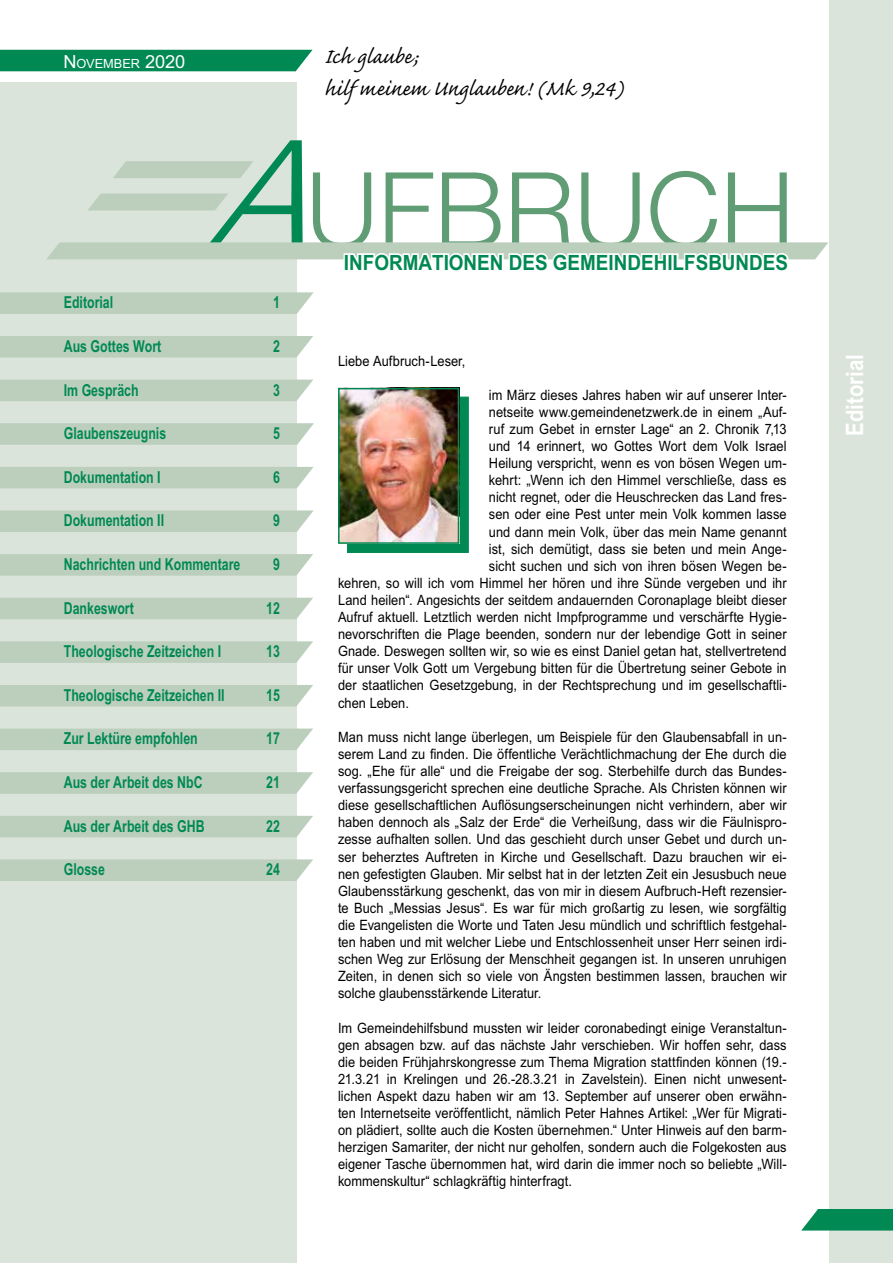
<style>
.page{position:relative;width:893px;height:1263px;background:#fff}
.page>*{position:absolute;margin:0;border:0;box-sizing:border-box;transform-origin:0 0}
.t1{font:300 105px "Helvetica Neue";color:#609d75}
.t2{font:27px/32.4px "Caflisch Script";color:#000}
.t3{font:700 24px "Arial";color:#fff;scale:.85 1}
.t4{font:700 21px "Arial";color:#008953;scale:.9 1}
.t5{font:700 16.5px "Arial";color:#008953;scale:.75 1}
.t6{font:14.25px/17.1px "Arial";letter-spacing:.005em;color:#000;text-align:justify;scale:.9 1}
.t7{font:12.6px "Arial";letter-spacing:-.005em;color:#fff}
.s1{font-size:18px}
.s2{font-style:italic;font-size:150px;color:#008953}
</style>
<div class="page">
<div style="left:829px;top:0;width:64px;height:1263px;background:#dbe4da"></div>
<svg style="left:801px;top:1209px;width:92px;height:21px;background:#189463"></svg>
<div style="left:0;top:83px;width:297px;height:1180px;background:#dbe4da"></div>
<svg style="left:0;top:292px;width:314px;height:22px;background:#bed0bf"></svg>
<svg style="left:0;top:336px;width:313px;height:22px;background:#bed0bf"></svg>
<div style="left:0;top:380px;width:313px;height:21px;background:#bccfbd"></div>
<div style="left:0;top:423px;width:314px;height:22px;background:#bccfbd"></div>
<div style="left:0;top:467px;width:314px;height:21px;background:#bccfbd"></div>
<svg style="left:0;top:510px;width:314px;height:22px;background:#bed0bf"></svg>
<svg style="left:0;top:554px;width:313px;height:22px;background:#bed0bf"></svg>
<div style="left:0;top:598px;width:313px;height:21px;background:#bccfbd"></div>
<svg style="left:0;top:641px;width:313px;height:22px;background:#bed0bf"></svg>
<div style="left:0;top:50px;width:313px;height:21px;background:#008953"></div>
<svg style="left:88px;top:193px;width:140px;height:17px;background:#bfd1c0"></svg>
<svg style="left:113px;top:161px;width:140px;height:17px;background:#bfd1bf"></svg>
<svg style="left:47px;top:242px;width:781px;height:18px"></svg>
<div style="left:347px;top:397px;width:121px;height:156px;background:#008953"></div>
<img style="left:341px;top:391px;width:115px;height:150px">
<div style="left:338px;top:388px;width:121px;height:156px;border:2px solid #008953"></div>
<div style="left:0;top:685px;width:313px;height:21px;background:#bccfbd"></div>
<svg style="left:0;top:728px;width:313px;height:22px;background:#bed0bf"></svg>
<div style="left:0;top:772px;width:313px;height:22px;background:#bccfbd"></div>
<div style="left:0;top:816px;width:313px;height:21px;background:#bccfbd"></div>
<svg style="left:0;top:859px;width:313px;height:22px;background:#bed0bf"></svg>
<p class="t7" style="left:63px;top:57px;width:123px"><span class="s1">N</span>OVEMBER <span class="s1">2020</span></p>
<h2 class="t2" style="left:325px;top:41px;width:300px">Ich glaube;<br>hilf meinem Unglauben! (Mk 9,24)</h2>
<h1 class="t1" style="left:207px;top:146px;width:589px"><span class="s2">A</span>UFBRUCH</h1>
<h3 class="t4" style="left:344px;top:251px;width:495px">INFORMATIONEN DES GEMEINDEHILFSBUNDES</h3>
<p class="t5" style="left:64px;top:293px;width:68px">Editorial</p>
<p class="t5" style="left:273px;top:293px;width:11px">1</p>
<p class="t5" style="left:64px;top:337px;width:132px">Aus Gottes Wort</p>
<p class="t5" style="left:273px;top:337px;width:11px">2</p>
<p class="t5" style="left:64px;top:380px;width:101px">Im Gespräch</p>
<p class="t5" style="left:273px;top:380px;width:11px">3</p>
<p class="t5" style="left:64px;top:424px;width:138px">Glaubenszeugnis</p>
<p class="t5" style="left:273px;top:424px;width:11px">5</p>
<p class="t5" style="left:64px;top:468px;width:131px">Dokumentation I</p>
<p class="t5" style="left:273px;top:468px;width:11px">6</p>
<p class="t5" style="left:64px;top:511px;width:135px">Dokumentation II</p>
<p class="t5" style="left:273px;top:511px;width:11px">9</p>
<p class="t5" style="left:64px;top:555px;width:237px">Nachrichten und Kommentare</p>
<p class="t5" style="left:273px;top:555px;width:11px">9</p>
<p class="t5" style="left:64px;top:598px;width:95px">Dankeswort</p>
<p class="t5" style="left:266px;top:598px;width:20px">12</p>
<p class="t5" style="left:64px;top:642px;width:211px">Theologische Zeitzeichen I</p>
<p class="t5" style="left:266px;top:642px;width:20px">13</p>
<p class="t5" style="left:64px;top:686px;width:216px">Theologische Zeitzeichen II</p>
<p class="t5" style="left:266px;top:686px;width:20px">15</p>
<p class="t5" style="left:64px;top:729px;width:180px">Zur Lektüre empfohlen</p>
<p class="t5" style="left:266px;top:729px;width:20px">17</p>
<p class="t5" style="left:64px;top:773px;width:187px">Aus der Arbeit des NbC</p>
<p class="t5" style="left:266px;top:773px;width:20px">21</p>
<p class="t5" style="left:64px;top:817px;width:189px">Aus der Arbeit des GHB</p>
<p class="t5" style="left:266px;top:817px;width:20px">22</p>
<p class="t5" style="left:64px;top:860px;width:57px">Glosse</p>
<p class="t5" style="left:266px;top:860px;width:20px">24</p>
<p class="t6" style="left:338px;top:352px;width:143px">Liebe Aufbruch-Leser,</p>
<p class="t6" style="left:489px;top:386px;width:332px">im März dieses Jahres haben wir auf unserer Inter-</p>
<p class="t6" style="left:489px;top:403px;width:332px">netseite www.gemeindenetzwerk.de in einem „Auf-</p>
<p class="t6" style="left:489px;top:420px;width:332px">ruf zum Gebet in ernster Lage“ an 2. Chronik 7,13</p>
<p class="t6" style="left:489px;top:437px;width:332px">und 14 erinnert, wo Gottes Wort dem Volk Israel</p>
<p class="t6" style="left:489px;top:455px;width:332px">Heilung verspricht, wenn es von bösen Wegen um-</p>
<p class="t6" style="left:489px;top:472px;width:332px">kehrt: „Wenn ich den Himmel verschließe, dass es</p>
<p class="t6" style="left:489px;top:489px;width:332px">nicht regnet, oder die Heuschrecken das Land fres-</p>
<p class="t6" style="left:489px;top:506px;width:332px">sen oder eine Pest unter mein Volk kommen lasse</p>
<p class="t6" style="left:489px;top:523px;width:332px">und dann mein Volk, über das mein Name genannt</p>
<p class="t6" style="left:489px;top:540px;width:332px">ist, sich demütigt, dass sie beten und mein Ange-</p>
<p class="t6" style="left:489px;top:557px;width:332px">sicht suchen und sich von ihren bösen Wegen be-</p>
<p class="t6" style="left:338px;top:574px;width:500px">kehren, so will ich vom Himmel her hören und ihre Sünde vergeben und ihr</p>
<p class="t6" style="left:338px;top:591px;width:500px">Land heilen“. Angesichts der seitdem andauernden Coronaplage bleibt dieser</p>
<p class="t6" style="left:338px;top:608px;width:500px">Aufruf aktuell. Letztlich werden nicht Impfprogramme und verschärfte Hygie-</p>
<p class="t6" style="left:338px;top:626px;width:500px">nevorschriften die Plage beenden, sondern nur der lebendige Gott in seiner</p>
<p class="t6" style="left:338px;top:643px;width:500px">Gnade. Deswegen sollten wir, so wie es einst Daniel getan hat, stellvertretend</p>
<p class="t6" style="left:338px;top:660px;width:500px">für unser Volk Gott um Vergebung bitten für die Übertretung seiner Gebote in</p>
<p class="t6" style="left:338px;top:677px;width:500px">der staatlichen Gesetzgebung, in der Rechtsprechung und im gesellschaftli-</p>
<p class="t6" style="left:338px;top:694px;width:80px">chen Leben.</p>
<p class="t6" style="left:338px;top:728px;width:500px">Man muss nicht lange überlegen, um Beispiele für den Glaubensabfall in un&shy;serem Land zu finden. Die öffentliche Verächtlichmachung der Ehe durch die sog. „Ehe für alle“ und die Freigabe der sog. Sterbehilfe durch das Bundes&shy;verfassungsgericht sprechen eine deutliche Sprache. Als Christen können wir diese gesellschaftlichen Auflösungserscheinungen nicht verhindern, aber wir haben dennoch als „Salz der Erde“ die Verheißung, dass wir die Fäulnispro&shy;zesse aufhalten sollen. Und das geschieht durch unser Gebet und durch un&shy;ser beherztes Auftreten in Kirche und Gesellschaft. Dazu brauchen wir ei&shy;nen gefestigten Glauben. Mir selbst hat in der letzten Zeit ein Jesusbuch neue Glaubensstärkung geschenkt, das von mir in diesem Aufbruch-Heft rezensier&shy;te Buch „Messias Jesus“. Es war für mich großartig zu lesen, wie sorgfältig die Evangelisten die Worte und Taten Jesu mündlich und schriftlich festgehal&shy;ten haben und mit welcher Liebe und Entschlossenheit unser Herr seinen irdi&shy;schen Weg zur Erlösung der Menschheit gegangen ist. In unseren unruhigen Zeiten, in denen sich so viele von Ängsten bestimmen lassen, brauchen wir solche glaubensstärkende Literatur.</p>
<p class="t6" style="left:338px;top:1019px;width:500px">Im Gemeindehilfsbund mussten wir leider coronabedingt einige Veranstaltun&shy;gen absagen bzw. auf das nächste Jahr verschieben. Wir hoffen sehr, dass die beiden Frühjahrskongresse zum Thema Migration stattfinden können (19.- 21.3.21 in Krelingen und 26.-28.3.21 in Zavelstein). Einen nicht unwesent&shy;lichen Aspekt dazu haben wir am 13. September auf unserer oben erwähn&shy;ten Internetseite veröffentlicht, nämlich Peter Hahnes Artikel: „Wer für Migrati&shy;on plädiert, sollte auch die Kosten übernehmen.“ Unter Hinweis auf den barm&shy;herzigen Samariter, der nicht nur geholfen, sondern auch die Folgekosten aus eigener Tasche übernommen hat, wird darin die immer noch so beliebte „Will&shy;kommenskultur“ schlagkräftig hinterfragt.</p>
<h3 class="t3" style="left:841px;top:436px;width:98px;rotate:-90deg">Editorial</h3>
</div>
